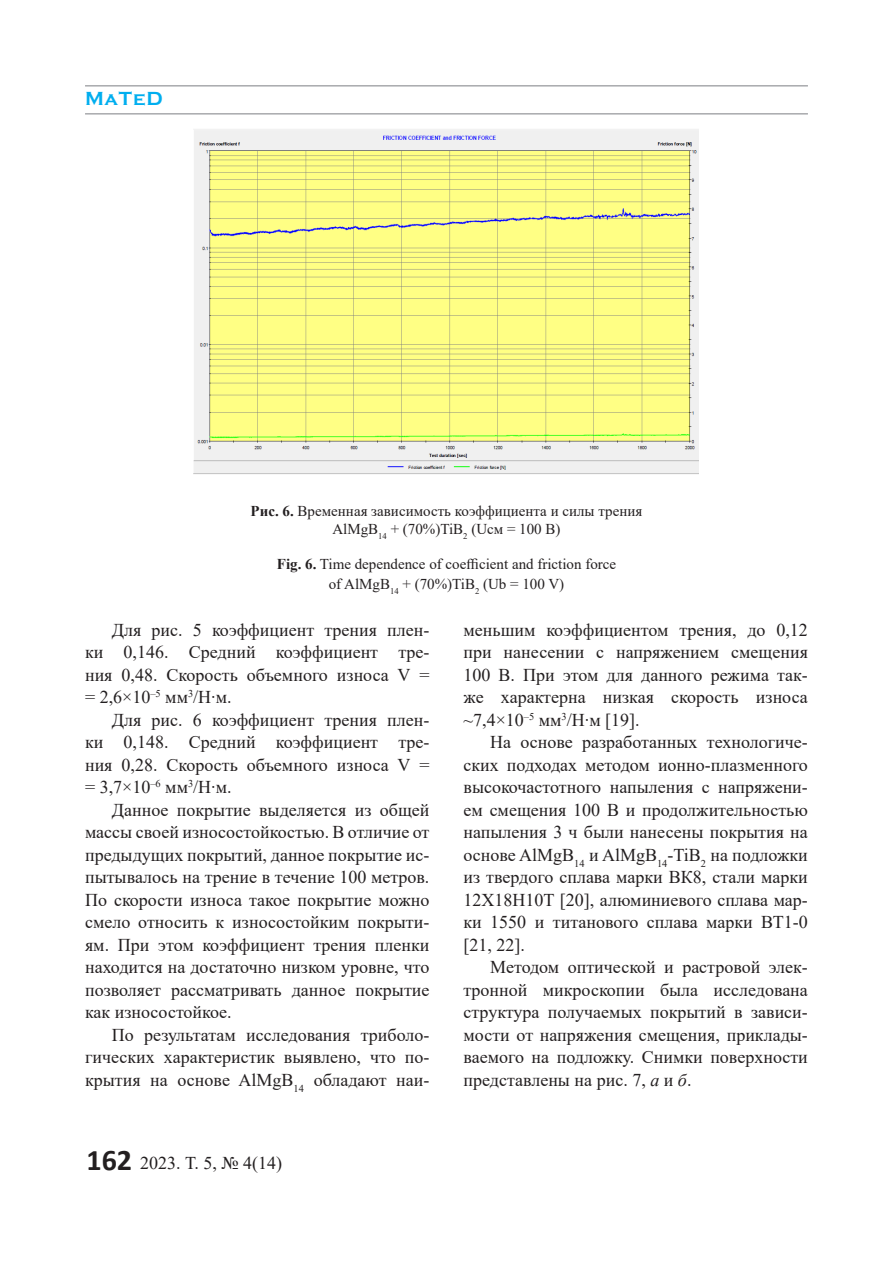
<style>
.page{position:relative;width:893px;height:1263px;background:#fff}
.page>*{position:absolute;margin:0;border:0;box-sizing:border-box;transform-origin:0 0}
.t1{font:700 19.5px "Copperplate Gothic";letter-spacing:.04em;color:#00aeef}
.t2{font:18px/22.5px "Times New Roman";color:#231f20;text-align:justify}
.t3{font:15px/18px "Times New Roman";color:#231f20;text-align:center}
.s1{font-weight:700}
.s2{font-style:italic}
.s3{font-family:"Calibri";font-weight:700;font-size:30px}
</style>
<div class="page">
<hr style="left:85px;top:113px;width:723px;height:2px;background:#a8a9ad">
<hr style="left:85px;top:85px;width:723px;height:2px;background:#a8a9ad">
<img style="left:193px;top:129px;width:505px;height:345px">
<p class="t1" style="left:85px;top:88px;width:79px">MaTeD</p>
<p class="t3" style="left:251px;top:501px;width:393px"><span class="s1">Рис. 6.</span> Временная зависимость коэффициента и силы трения<br>AlMgB<sub>14</sub> + (70%)TiB<sub>2</sub> (Uсм = 100 В)</p>
<p class="t3" style="left:277px;top:553px;width:341px;line-height:20.7px"><span class="s1">Fig. 6.</span> Time dependence of coefficient and friction force of AlMgB<sub>14</sub> + (70%)TiB<sub>2</sub> (Ub = 100 V)</p>
<p class="t2" style="left:85px;top:618px;width:346px;text-indent:27px">Для рис. 5 коэффициент трения плен&shy;ки 0,146. Средний коэффициент тре&shy;ния 0,48. Скорость объемного износа V = = 2,6×10<sup>–5</sup> мм<sup>3</sup>/Н∙м.</p>
<p class="t2" style="left:85px;top:708px;width:346px;text-indent:27px">Для рис. 6 коэффициент трения плен&shy;ки 0,148. Средний коэффициент тре&shy;ния 0,28. Скорость объемного износа V = = 3,7×10<sup>–6</sup> мм<sup>3</sup>/Н∙м.</p>
<p class="t2" style="left:85px;top:798px;width:346px;text-indent:27px">Данное покрытие выделяется из общей массы своей износостойкостью. В отличие от предыдущих покрытий, данное покрытие ис&shy;пытывалось на трение в течение 100 метров.<br>По скорости износа такое покрытие можно смело относить к износостойким покрыти&shy;ям. При этом коэффициент трения пленки находится на достаточно низком уровне, что позволяет рассматривать данное покрытие как износостойкое.</p>
<p class="t2" style="left:85px;top:1023px;width:346px;text-indent:27px">По результатам исследования триболо&shy;гических характеристик выявлено, что по&shy;крытия на основе AlMgB<sub>14</sub> обладают наи-</p>
<p class="t2" style="left:463px;top:618px;width:346px">меньшим коэффициентом трения, до 0,12 при нанесении с напряжением смещения 100 В. При этом для данного режима так&shy;же характерна низкая скорость износа ~7,4×10<sup>–5</sup> мм<sup>3</sup>/Н∙м [19].</p>
<p class="t2" style="left:463px;top:730px;width:346px;text-indent:27px">На основе разработанных технологиче&shy;ских подходах методом ионно-плазменного высокочастотного напыления с напряжени&shy;ем смещения 100 В и продолжительностью напыления 3 ч были нанесены покрытия на основе AlMgB<sub>14</sub> и AlMgB<sub>14</sub>-TiB<sub>2</sub> на подложки из твердого сплава марки ВК8, стали марки 12Х18Н10Т [20], алюминиевого сплава мар&shy;ки 1550 и титанового сплава марки ВТ1-0 [21, 22].</p>
<p class="t2" style="left:463px;top:955px;width:346px;text-indent:27px">Методом оптической и растровой элек&shy;тронной микроскопии была исследована структура получаемых покрытий в зависи&shy;мости от напряжения смещения, приклады&shy;ваемого на подложку. Снимки поверхности представлены на рис. 7, <span class="s2">а</span> и <span class="s2">б</span>.</p>
<p class="t2" style="left:87px;top:1151px;width:197px"><span class="s3">162</span> 2023. Т. 5, № 4(14)</p>
</div>
